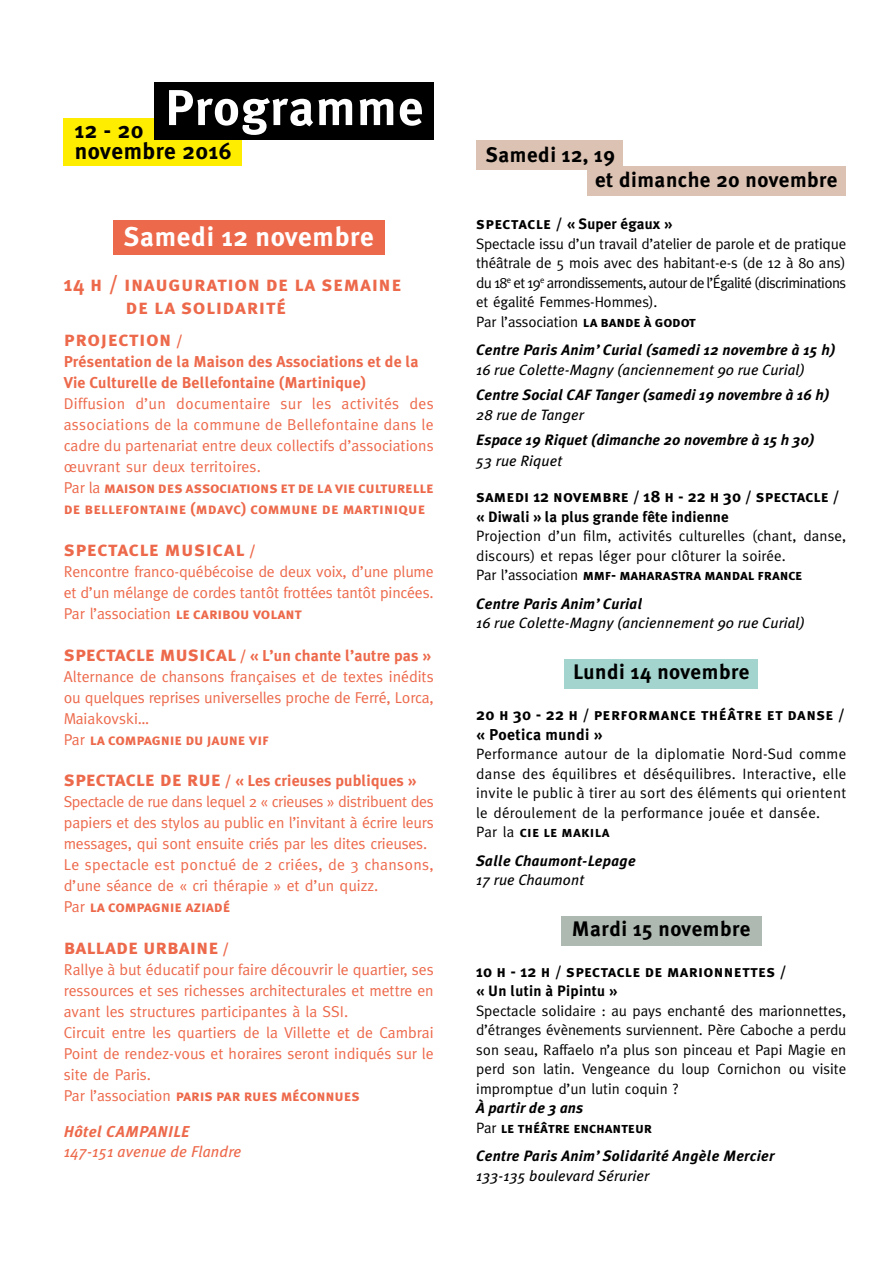
<style>
.page{position:relative;width:893px;height:1263px;background:#fff}
.page>*{position:absolute;margin:0;border:0;box-sizing:border-box;transform-origin:0 0}
.t1{font:700 50.4px "Meta Plus";letter-spacing:.025em;color:#fff}
.t2{font:700 27px "Meta Plus";letter-spacing:.025em;color:#fff}
.t3{font:700 23.1px/21.1px "Meta Plus";letter-spacing:.025em;color:#000}
.t4{font:21px/22.5px "Meta Plus Bold Caps";letter-spacing:.025em;color:#ed694b}
.t5{font:700 21px/25.5px "Meta Plus";letter-spacing:.025em;color:#000}
.t6{font:21px "Meta Plus Bold Caps";color:#ed694b}
.t7{font:16.5px "Meta Plus Bold Caps";letter-spacing:.02em;color:#000}
.t8{font:15.75px/21px "Meta";color:#ed694b;text-align:justify}
.t9{font:15.75px/21px "Meta Plus Bold Caps";letter-spacing:-.01em;color:#ed694b}
.t10{font:700 15.75px/21px "Meta Plus";letter-spacing:.01em;color:#ed694b}
.t11{font:italic 15.75px "Meta Plus";letter-spacing:.01em;color:#ed694b}
.t12{font:italic 700 15.75px "Meta Plus";letter-spacing:.025em;color:#ed694b}
.t13{font:700 15.75px "Meta Plus";letter-spacing:.025em;color:#000}
.t14{font:15px/19.5px "Meta";color:#000}
.t15{font:italic 700 15px "Meta Plus";letter-spacing:.02em;color:#000}
.t16{font:italic 15px "Meta Plus";letter-spacing:.01em;color:#000}
.t17{font:700 15px "Meta Plus";letter-spacing:.01em;color:#000}
.t18{font:15px "Meta Plus Bold Caps";letter-spacing:-.01em;color:#000}
.t19{font:15px "Meta Plus Bold Caps";letter-spacing:.02em;color:#000}
.s1{font-family:"Meta Plus";font-weight:700}
.s2{font-size:15px}
.s3{font-family:"Meta"}
.s4{font-family:"Meta Plus Bold Caps"}
.s5{font-family:"Meta Plus Bold Caps";font-weight:400;font-size:21px}
.s6{font-family:"Meta Plus Bold Caps";font-weight:400;font-size:15px}
.s7{font-family:"Meta Plus Bold Caps";font-weight:400;font-size:16.5px}
.s8{font-family:"Meta Plus Bold Caps";font-weight:400}
</style>
<div class="page">
<div style="left:113px;top:221px;width:272px;height:34px;background:#ed694b"></div>
<div style="left:476px;top:140px;width:147px;height:30px;background:#dbc2b2"></div>
<div style="left:564px;top:659px;width:194px;height:30px;background:#a3d5ce"></div>
<div style="left:561px;top:916px;width:200px;height:29px;background:#aeb9b2"></div>
<div style="left:587px;top:166px;width:259px;height:30px;background:#dbc2b2"></div>
<div style="left:64px;top:118px;width:98px;height:29px;background:#ffed00"></div>
<div style="left:64px;top:140px;width:178px;height:26px;background:#ffed00"></div>
<div style="left:155px;top:82px;width:279px;height:58px;background:#000"></div>
<h1 class="t1" style="left:165px;top:78px;width:260px">Programme</h1>
<h3 class="t3" style="left:75px;top:119px;width:159px">12 - 20 novembre 2016</h3>
<h2 class="t2" style="left:124px;top:221px;width:252px">Samedi 12 novembre</h2>
<h3 class="t4" style="left:126px;top:272px;width:278px;text-indent:-62px"><span class="s1">14</span> h <span class="s1">/</span> inauguration de la semaine de la solidarité</h3>
<h3 class="t4" style="left:64px;top:328px;width:121px">projection <span class="s2">/</span></h3>
<p class="t10" style="left:64px;top:351px;width:356px">Présentation de la Maison des Associations et de la<br>Vie Culturelle de Bellefontaine (Martinique)</p>
<p class="t8" style="left:64px;top:393px;width:371px">Diffusion d’un documentaire sur les activités des associations de la commune de Bellefontaine dans le cadre du partenariat entre deux collectifs d’associations œuvrant sur deux territoires.</p>
<p class="t9" style="left:64px;top:477px;width:371px"><span class="s3">Par la</span> maison des associations et de la vie culturelle de bellefontaine (mdavc) commune de martinique</p>
<h3 class="t4" style="left:64px;top:537px;width:194px">spectacle musical <span class="s2">/</span></h3>
<p class="t8" style="left:64px;top:561px;width:371px">Rencontre franco-québécoise de deux voix, d’une plume et d’un mélange de cordes tantôt frottées tantôt pincées.<br>Par l’association <span class="s4">le caribou volant</span></p>
<p class="t10" style="left:64px;top:645px;width:369px"><span class="s5">spectacle musical</span> <span class="s6">/</span> « L’un chante l’autre pas »</p>
<p class="t8" style="left:64px;top:666px;width:371px">Alternance de chansons françaises et de textes inédits ou quelques reprises universelles proche de Ferré, Lorca, Maiakovski…</p>
<p class="t9" style="left:64px;top:729px;width:206px"><span class="s3">Par</span> la compagnie du jaune vif</p>
<p class="t10" style="left:64px;top:770px;width:354px"><span class="s5">spectacle de rue</span> <span class="s6">/</span> « Les crieuses publiques »</p>
<p class="t8" style="left:64px;top:791px;width:371px;text-align:left">Spectacle de rue dans lequel 2 « crieuses » distribuent des papiers et des stylos au public en l’invitant à écrire leurs messages, qui sont ensuite criés par les dites crieuses.<br>Le spectacle est ponctué de 2 criées, de 3 chansons, d’une séance de « cri thérapie » et d’un quizz.</p>
<p class="t9" style="left:64px;top:896px;width:168px"><span class="s3">Par</span> la compagnie aziadé</p>
<h3 class="t6" style="left:64px;top:935px;width:167px">ballade urbaine <span class="s2">/</span></h3>
<p class="t8" style="left:64px;top:959px;width:371px;text-align:left">Rallye à but éducatif pour faire découvrir le quartier, ses ressources et ses richesses architecturales et mettre en avant les structures participantes à la SSI.<br>Circuit entre les quartiers de la Villette et de Cambrai Point de rendez-vous et horaires seront indiqués sur le site de Paris.</p>
<p class="t9" style="left:64px;top:1085px;width:298px"><span class="s3">Par l’association</span> paris par rues méconnues</p>
<p class="t12" style="left:64px;top:1122px;width:127px">Hôtel CAMPANILE</p>
<p class="t11" style="left:64px;top:1142px;width:179px">147-151 avenue de Flandre</p>
<h3 class="t5" style="left:595px;top:141px;width:244px;text-indent:-109px">Samedi 12, 19<br>et dimanche 20 novembre</h3>
<p class="t17" style="left:476px;top:215px;width:197px"><span class="s7">spectacle</span> <span class="s8">/</span> « Super égaux »</p>
<p class="t14" style="left:476px;top:233px;width:371px">Spectacle issu d’un travail d’atelier de parole et de pratique théâtrale de 5 mois avec des habitant-e-s (de 12 à 80 ans) du 18<sup>e</sup> et 19<sup>e</sup> arrondissements, autour de l’Égalité (discriminations et égalité Femmes-Hommes).<br>Par l’association <span class="s4">la bande à godot</span></p>
<p class="t15" style="left:476px;top:341px;width:360px">Centre Paris Anim’ Curial (samedi 12 novembre à 15 h)</p>
<p class="t16" style="left:476px;top:361px;width:330px">16 rue Colette-Magny (anciennement 90 rue Curial)</p>
<p class="t15" style="left:476px;top:386px;width:354px">Centre Social CAF Tanger (samedi 19 novembre à 16 h)</p>
<p class="t16" style="left:476px;top:406px;width:109px">28 rue de Tanger</p>
<p class="t15" style="left:476px;top:431px;width:339px">Espace 19 Riquet (dimanche 20 novembre à 15 h 30)</p>
<p class="t16" style="left:476px;top:452px;width:87px">53 rue Riquet</p>
<p class="t7" style="left:476px;top:487px;width:365px">samedi <span class="s1">12</span> novembre <span class="s2">/</span> <span class="s1">18</span> h <span class="s1">- 22</span> h <span class="s1">30</span> <span class="s2">/</span> spectacle <span class="s2">/</span></p>
<p class="t17" style="left:476px;top:508px;width:254px">« Diwali » la plus grande fête indienne</p>
<p class="t14" style="left:476px;top:526px;width:371px">Projection d’un film, activités culturelles (chant, danse, discours) et repas léger pour clôturer la soirée.</p>
<p class="t18" style="left:476px;top:566px;width:328px"><span class="s3">Par l’association</span> mmf- maharastra mandal france</p>
<p class="t15" style="left:476px;top:595px;width:167px">Centre Paris Anim’ Curial</p>
<p class="t16" style="left:476px;top:614px;width:330px">16 rue Colette-Magny (anciennement 90 rue Curial)</p>
<h3 class="t5" style="left:573px;top:659px;width:178px">Lundi 14 novembre</h3>
<p class="t7" style="left:476px;top:705px;width:370px"><span class="s1">20</span> h <span class="s1">30 - 22</span> h <span class="s2">/</span> performance théâtre et danse <span class="s2">/</span></p>
<p class="t13" style="left:476px;top:725px;width:128px">« Poetica mundi »</p>
<p class="t14" style="left:476px;top:744px;width:371px;text-align:justify">Performance autour de la diplomatie Nord-Sud comme danse des équilibres et déséquilibres. Interactive, elle invite le public à tirer au sort des éléments qui orientent le déroulement de la performance jouée et dansée.</p>
<p class="t19" style="left:476px;top:823px;width:135px"><span class="s3">Par la</span> cie le makila</p>
<p class="t15" style="left:476px;top:852px;width:161px">Salle Chaumont-Lepage</p>
<p class="t16" style="left:476px;top:871px;width:110px">17 rue Chaumont</p>
<h3 class="t5" style="left:572px;top:916px;width:180px">Mardi 15 novembre</h3>
<p class="t7" style="left:476px;top:961px;width:312px"><span class="s1">10</span> h <span class="s1">- 12</span> h <span class="s2">/</span> spectacle de marionnettes <span class="s2">/</span></p>
<p class="t17" style="left:476px;top:982px;width:143px">« Un lutin à Pipintu »</p>
<p class="t14" style="left:476px;top:1001px;width:371px;text-align:justify">Spectacle solidaire : au pays enchanté des marionnettes, d’étranges évènements surviennent. Père Caboche a perdu son seau, Raffaelo n’a plus son pinceau et Papi Magie en perd son latin. Vengeance du loup Cornichon ou visite impromptue d’un lutin coquin ?</p>
<p class="t15" style="left:476px;top:1099px;width:109px">À partir de 3 ans</p>
<p class="t18" style="left:476px;top:1119px;width:177px"><span class="s3">Par</span> le théâtre enchanteur</p>
<p class="t15" style="left:476px;top:1147px;width:300px">Centre Paris Anim’ Solidarité Angèle Mercier</p>
<p class="t16" style="left:476px;top:1167px;width:174px">133-135 boulevard Sérurier</p>
</div>
